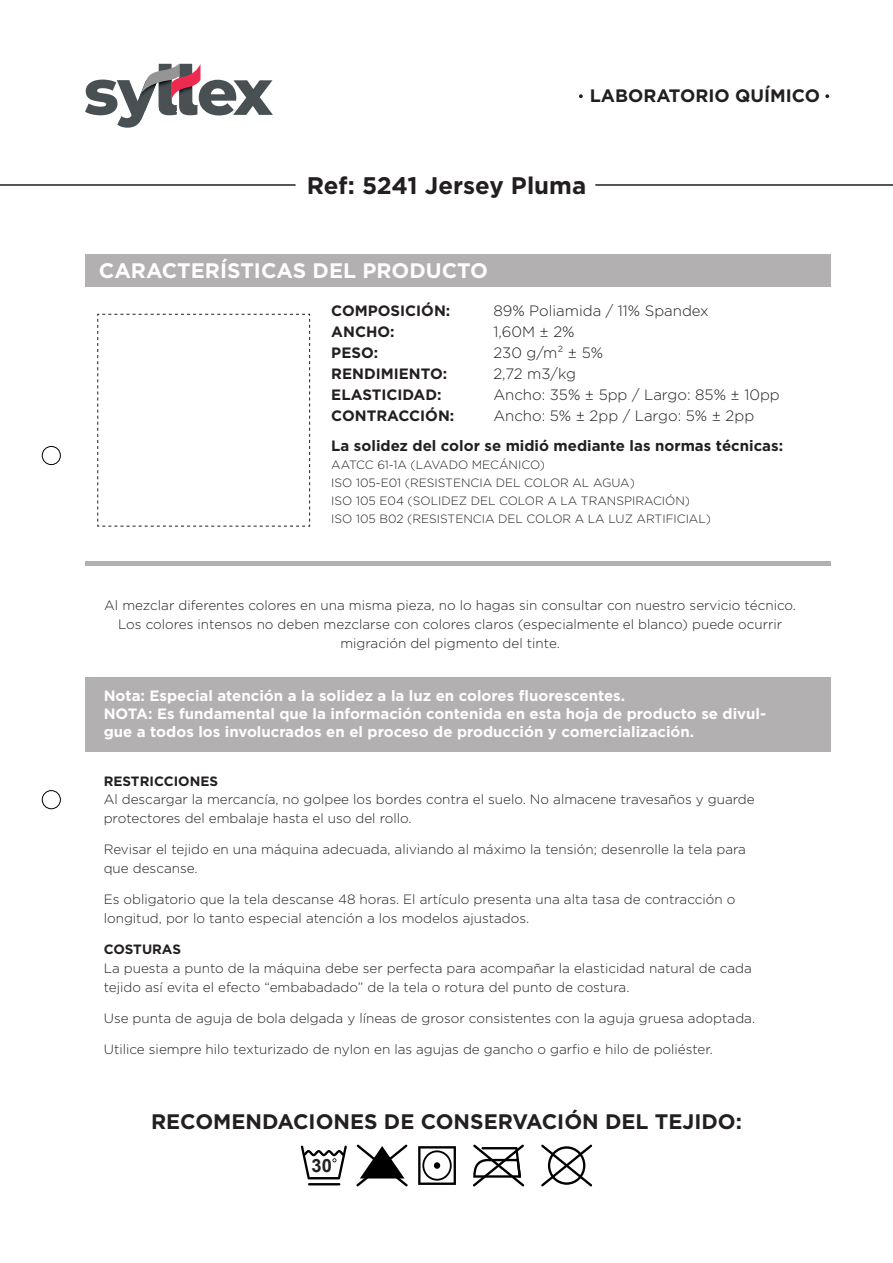
<style>
.page{position:relative;width:893px;height:1263px;background:#fff}
.page>*{position:absolute;margin:0;border:0;box-sizing:border-box;transform-origin:0 0}
.t1{font:700 24px "Gotham";color:#231f20}
.t2{font:700 21px "Gotham";color:#231f20}
.t3{font:700 21px "Gotham";color:#fff}
.t4{font:700 18.3px "Arial";color:#231f20}
.t5{font:700 18px "Gotham";color:#231f20}
.t6{font:700 15px/18px "Gotham";color:#fff}
.t7{font:700 15px "Gotham";color:#231f20}
.t8{font:300 15px "Gotham";color:#231f20}
.t9{font:300 13.5px/18.6px "Gotham";color:#231f20}
.t10{font:700 13.5px "Gotham";color:#231f20}
.t11{font:300 12px/18px "Gotham";color:#231f20}
</style>
<div class="page">
<svg style="left:85px;top:64px;width:188px;height:64px"></svg>
<svg style="left:579px;top:94px;width:4px;height:4px"></svg>
<svg style="left:825px;top:94px;width:4px;height:4px"></svg>
<hr style="left:0;top:184px;width:296px;height:2px;background:#231f20">
<hr style="left:595px;top:184px;width:298px;height:2px;background:#231f20">
<div style="left:85px;top:254px;width:746px;height:33px;background:#b2b0b1"></div>
<div style="left:85px;top:677px;width:746px;height:74px;background:#b2b0b1"></div>
<div style="left:85px;top:561px;width:746px;height:5px;background:#b2b0b1"></div>
<svg style="left:97px;top:313px;width:213px;height:214px"></svg>
<div style="left:42px;top:446px;width:19px;height:19px;border:1px solid #000001;border-radius:50%"></div>
<div style="left:42px;top:790px;width:19px;height:19px;border:1px solid #000001;border-radius:50%"></div>
<svg style="left:418px;top:1146px;width:38px;height:39px"></svg>
<svg style="left:473px;top:1144px;width:51px;height:42px"></svg>
<svg style="left:356px;top:1144px;width:52px;height:42px"></svg>
<svg style="left:541px;top:1144px;width:51px;height:42px"></svg>
<hr style="left:308px;top:1183px;width:32px;height:2px;background:#000">
<svg style="left:301px;top:1145px;width:46px;height:34px"></svg>
<h3 class="t5" style="left:590px;top:86px;width:232px">LABORATORIO QUÍMICO</h3>
<h1 class="t1" style="left:307px;top:171px;width:281px">Ref: 5241 Jersey Pluma</h1>
<h2 class="t3" style="left:99px;top:258px;width:391px">CARACTERÍSTICAS DEL PRODUCTO</h2>
<p class="t7" style="left:331px;top:302px;width:121px">COMPOSICIÓN:</p>
<p class="t8" style="left:493px;top:301px;width:217px">89% Poliamida / 11% Spandex</p>
<p class="t7" style="left:331px;top:323px;width:65px">ANCHO:</p>
<p class="t8" style="left:493px;top:322px;width:83px">1,60M ± 2%</p>
<p class="t7" style="left:331px;top:344px;width:48px">PESO:</p>
<p class="t8" style="left:493px;top:343px;width:111px">230 g/m² ± 5%</p>
<p class="t7" style="left:331px;top:365px;width:117px">RENDIMIENTO:</p>
<p class="t8" style="left:493px;top:364px;width:84px">2,72 m3/kg</p>
<p class="t7" style="left:331px;top:386px;width:112px">ELASTICIDAD:</p>
<p class="t8" style="left:493px;top:385px;width:288px">Ancho: 35% ± 5pp / Largo: 85% ± 10pp</p>
<p class="t7" style="left:331px;top:407px;width:125px">CONTRACCIÓN:</p>
<p class="t8" style="left:493px;top:406px;width:262px">Ancho: 5% ± 2pp / Largo: 5% ± 2pp</p>
<p class="t7" style="left:331px;top:437px;width:453px">La solidez del color se midió mediante las normas técnicas:</p>
<p class="t11" style="left:331px;top:456px;width:381px">AATCC 61-1A (LAVADO MECÁNICO)<br>ISO 105-E01 (RESISTENCIA DEL COLOR AL AGUA)<br>ISO 105 E04 (SOLIDEZ DEL COLOR A LA TRANSPIRACIÓN)<br>ISO 105 B02 (RESISTENCIA DEL COLOR A LA LUZ ARTIFICIAL)</p>
<p class="t9" style="left:104px;top:596px;width:693px;text-align:center">Al mezclar diferentes colores en una misma pieza, no lo hagas sin consultar con nuestro servicio técnico.<br>Los colores intensos no deben mezclarse con colores claros (especialmente el blanco) puede ocurrir migración del pigmento del tinte.</p>
<p class="t6" style="left:104px;top:686px;width:664px">Nota: Especial atención a la solidez a la luz en colores fluorescentes.<br>NOTA: Es fundamental que la información contenida en esta hoja de producto se divul&shy;gue a todos los involucrados en el proceso de producción y comercialización.</p>
<p class="t10" style="left:104px;top:773px;width:116px">RESTRICCIONES</p>
<p class="t9" style="left:104px;top:790px;width:652px">Al descargar la mercancía, no golpee los bordes contra el suelo. No almacene travesaños y guarde protectores del embalaje hasta el uso del rollo.</p>
<p class="t9" style="left:104px;top:840px;width:644px">Revisar el tejido en una máquina adecuada, aliviando al máximo la tensión; desenrolle la tela para que descanse.</p>
<p class="t9" style="left:104px;top:890px;width:633px">Es obligatorio que la tela descanse 48 horas. El artículo presenta una alta tasa de contracción o longitud, por lo tanto especial atención a los modelos ajustados.</p>
<p class="t10" style="left:104px;top:942px;width:79px">COSTURAS</p>
<p class="t9" style="left:104px;top:958px;width:650px">La puesta a punto de la máquina debe ser perfecta para acompañar la elasticidad natural de cada tejido así evita el efecto “embabadado” de la tela o rotura del punto de costura.</p>
<p class="t9" style="left:104px;top:1008px;width:653px">Use punta de aguja de bola delgada y líneas de grosor consistentes con la aguja gruesa adoptada.</p>
<p class="t9" style="left:104px;top:1040px;width:610px">Utilice siempre hilo texturizado de nylon en las agujas de gancho o garfio e hilo de poliéster.</p>
<h2 class="t2" style="left:151px;top:1109px;width:592px">RECOMENDACIONES DE CONSERVACIÓN DEL TEJIDO:</h2>
<h3 class="t4" style="left:312px;top:1152px;width:22px">30</h3>
</div>
